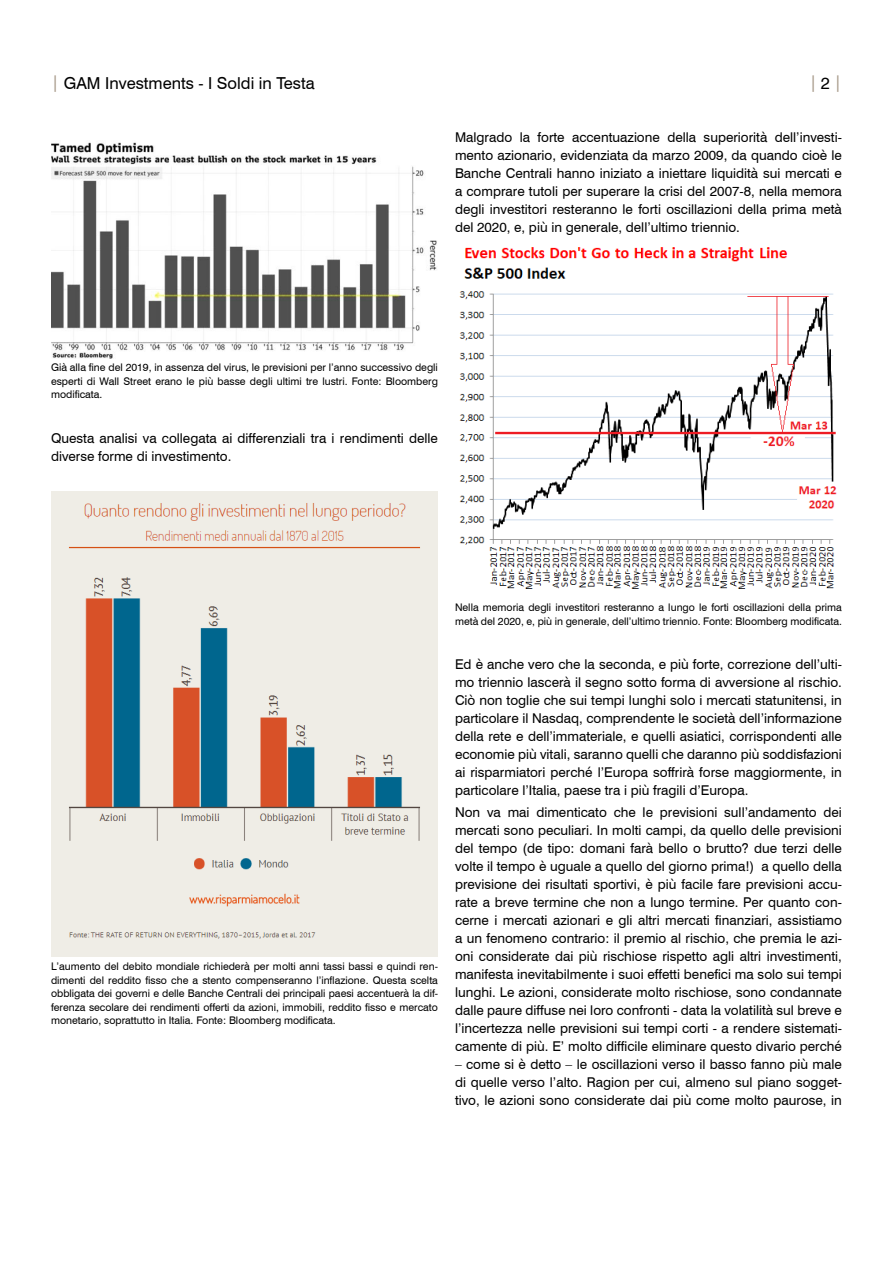
<style>
.page{position:relative;width:893px;height:1263px;background:#fff}
.page>*{position:absolute;margin:0;border:0;box-sizing:border-box;transform-origin:0 0}
.t1{font:16.5px "Swiss 721 BT";color:#000}
.t2{font:16.5px "Swiss 721 BT";color:#a69887}
.DISCLAIMER{font:13.5px/18px "Swiss 721 BT";color:#000;text-align:justify}
.DISCLAIMER-2{font:10.5px/13.5px "Swiss 721 BT";color:#000;text-align:justify}
.s1{color:#a69887}
.s2{color:#000}
</style>
<div class="page">
<img style="left:51px;top:142px;width:386px;height:216px">
<img style="left:51px;top:492px;width:386px;height:465px">
<img style="left:459px;top:247px;width:378px;height:342px">
<p class="t1" style="left:51px;top:73px;width:265px"><span class="s1">|</span> GAM Investments - I Soldi in Testa</p>
<p class="t2" style="left:809px;top:72px;width:34px">| <span class="s2">2</span> |</p>
<p class="DISCLAIMER" style="left:455px;top:128px;width:388px">Malgrado la forte accentuazione della superiorità dell’investi&shy;mento azionario, evidenziata da marzo 2009, da quando cioè le Banche Centrali hanno iniziato a iniettare liquidità sui mercati e a comprare tutoli per superare la crisi del 2007-8, nella memora degli investitori resteranno le forti oscillazioni della prima metà del 2020, e, più in generale, dell’ultimo triennio.</p>
<p class="DISCLAIMER-2" style="left:51px;top:361px;width:388px">Già alla fine del 2019, in assenza del virus, le previsioni per l’anno successivo degli esperti di Wall Street erano le più basse degli ultimi tre lustri. Fonte: Bloomberg modificata.</p>
<p class="DISCLAIMER" style="left:51px;top:429px;width:388px">Questa analisi va collegata ai differenziali tra i rendimenti delle diverse forme di investimento.</p>
<p class="DISCLAIMER-2" style="left:51px;top:959px;width:388px">L’aumento del debito mondiale richiederà per molti anni tassi bassi e quindi ren&shy;dimenti del reddito fisso che a stento compenseranno l’inflazione. Questa scelta obbligata dei governi e delle Banche Centrali dei principali paesi accentuerà la dif&shy;ferenza secolare dei rendimenti offerti da azioni, immobili, reddito fisso e mercato monetario, soprattutto in Italia. Fonte: Bloomberg modificata.</p>
<p class="DISCLAIMER-2" style="left:455px;top:600px;width:388px">Nella memoria degli investitori resteranno a lungo le forti oscillazioni della prima metà del 2020, e, più in generale, dell’ultimo triennio. Fonte: Bloomberg modificata.</p>
<p class="DISCLAIMER" style="left:455px;top:655px;width:388px">Ed è anche vero che la seconda, e più forte, correzione dell’ulti&shy;mo triennio lascerà il segno sotto forma di avversione al rischio.<br>Ciò non toglie che sui tempi lunghi solo i mercati statunitensi, in particolare il Nasdaq, comprendente le società dell’informazione della rete e dell’immateriale, e quelli asiatici, corrispondenti alle economie più vitali, saranno quelli che daranno più soddisfazioni ai risparmiatori perché l’Europa soffrirà forse maggiormente, in particolare l’Italia, paese tra i più fragili d’Europa.</p>
<p class="DISCLAIMER" style="left:455px;top:803px;width:388px">Non va mai dimenticato che le previsioni sull’andamento dei mercati sono peculiari. In molti campi, da quello delle previsioni del tempo (de tipo: domani farà bello o brutto? due terzi delle volte il tempo è uguale a quello del giorno prima!) a quello della previsione dei risultati sportivi, è più facile fare previsioni accu&shy;rate a breve termine che non a lungo termine. Per quanto con&shy;cerne i mercati azionari e gli altri mercati finanziari, assistiamo a un fenomeno contrario: il premio al rischio, che premia le azi&shy;oni considerate dai più rischiose rispetto agli altri investimenti, manifesta inevitabilmente i suoi effetti benefici ma solo sui tempi lunghi. Le azioni, considerate molto rischiose, sono condannate dalle paure diffuse nei loro confronti - data la volatilità sul breve e l’incertezza nelle previsioni sui tempi corti - a rendere sistemati&shy;camente di più. E’ molto difficile eliminare questo divario perché</p>
<p class="DISCLAIMER" style="left:455px;top:1055px;width:388px">– come si è detto – le oscillazioni verso il basso fanno più male di quelle verso l’alto. Ragion per cui, almeno sul piano sogget&shy;tivo, le azioni sono considerate dai più come molto paurose, in</p>
</div>
